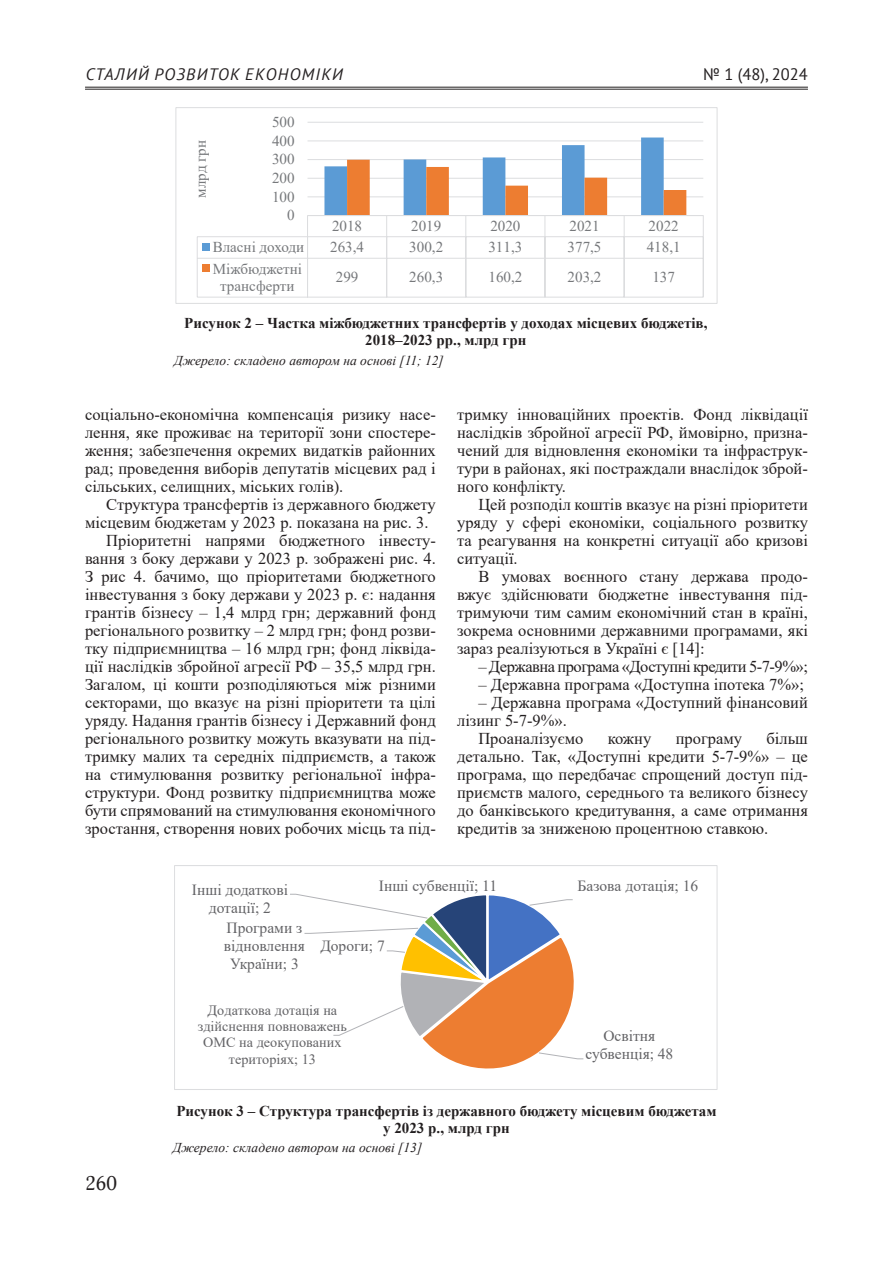
<style>
.page{position:relative;width:893px;height:1263px;background:#fff}
.page>*{position:absolute;margin:0;border:0;box-sizing:border-box;transform-origin:0 0}
.t1{font:19.5px "Adonis C";color:#231f20}
.Текст_основной_G{font:16.5px/18px "Times New Roman";color:#231f20;text-align:justify}
.Текст_основной_G-2{font:16.5px "Times New Roman";letter-spacing:-.03em;color:#231f20}
.t2{font:italic 16.5px "PT Sans";letter-spacing:.08em;color:#231f20}
.t3{font:16.5px "PT Sans";color:#231f20}
.t4{font:15.45px/17.9px "Times New Roman";color:#636366;text-align:center}
.Рисунок{font:700 15px/17.2px "Times New Roman";color:#231f20;text-align:center}
.t5{font:15px/17.2px "Times New Roman";color:#76787b;text-align:center}
.t6{font:14.25px/16.4px "Times New Roman";color:#636366;text-align:center}
.Джерело{font:italic 13.5px "Times New Roman";color:#231f20}
</style>
<div class="page">
<hr style="left:85px;top:87px;width:723px;height:1px;background:#231f20">
<hr style="left:85px;top:89px;width:723px;height:1px;background:#231f20">
<hr style="left:308px;top:196px;width:395px;height:1px;background:#dcdddf">
<hr style="left:308px;top:178px;width:395px;height:1px;background:#dcdddf">
<hr style="left:308px;top:159px;width:395px;height:1px;background:#dcdddf">
<hr style="left:308px;top:140px;width:395px;height:1px;background:#dcdddf">
<hr style="left:308px;top:122px;width:395px;height:1px;background:#dcdddf">
<hr style="left:308px;top:215px;width:395px;height:1px;background:#dcdddf">
<hr style="left:197px;top:236px;width:506px;height:1px;background:#dcdddf">
<svg style="left:197px;top:237px;width:1px;height:21px"></svg>
<svg style="left:307px;top:216px;width:1px;height:42px"></svg>
<svg style="left:324px;top:138px;width:362px;height:120px"></svg>
<svg style="left:703px;top:216px;width:1px;height:42px"></svg>
<div style="left:202px;top:243px;width:7px;height:8px;background:#5b9bd5"></div>
<hr style="left:197px;top:258px;width:506px;height:1px;background:#dcdddf">
<hr style="left:197px;top:258px;width:1px;height:39px;background:#dcdddf">
<hr style="left:197px;top:297px;width:506px;height:1px;background:#dcdddf">
<hr style="left:307px;top:258px;width:1px;height:39px;background:#dcdddf">
<hr style="left:386px;top:258px;width:1px;height:39px;background:#dcdddf">
<hr style="left:465px;top:258px;width:1px;height:39px;background:#dcdddf">
<hr style="left:544px;top:258px;width:1px;height:39px;background:#dcdddf">
<hr style="left:624px;top:258px;width:1px;height:39px;background:#dcdddf">
<hr style="left:703px;top:258px;width:1px;height:39px;background:#dcdddf">
<div style="left:202px;top:265px;width:7px;height:7px;background:#ed7d31"></div>
<div style="left:175px;top:108px;width:542px;height:196px;border:1px solid #dcdddf"></div>
<svg style="left:290px;top:893px;width:294px;height:176px"></svg>
<div style="left:174px;top:865px;width:543px;height:225px;border:1px solid #dcdddf"></div>
<p class="t2" style="left:86px;top:64px;width:259px">СТАЛИЙ РОЗВИТОК ЕКОНОМІКИ</p>
<p class="t3" style="left:703px;top:64px;width:106px">№ 1 (48), 2024</p>
<p class="t5" style="left:192px;top:198px;width:59px;rotate:-90deg">млрд грн</p>
<p class="t5" style="left:272px;top:113px;width:24px">500</p>
<p class="t5" style="left:272px;top:131px;width:24px">400</p>
<p class="t5" style="left:272px;top:150px;width:24px">300</p>
<p class="t5" style="left:272px;top:169px;width:24px">200</p>
<p class="t5" style="left:272px;top:187px;width:24px">100</p>
<p class="t5" style="left:287px;top:206px;width:9px">0</p>
<p class="t5" style="left:332px;top:217px;width:32px">2018</p>
<p class="t5" style="left:411px;top:217px;width:32px">2019</p>
<p class="t5" style="left:490px;top:217px;width:32px">2020</p>
<p class="t5" style="left:569px;top:217px;width:32px">2021</p>
<p class="t5" style="left:649px;top:217px;width:32px">2022</p>
<p class="t5" style="left:213px;top:238px;width:93px">Власні доходи</p>
<p class="t5" style="left:330px;top:238px;width:35px">263,4</p>
<p class="t5" style="left:409px;top:238px;width:35px">300,2</p>
<p class="t5" style="left:488px;top:238px;width:35px">311,3</p>
<p class="t5" style="left:568px;top:238px;width:35px">377,5</p>
<p class="t5" style="left:647px;top:238px;width:35px">418,1</p>
<p class="t5" style="left:213px;top:260px;width:91px">Міжбюджетні трансферти</p>
<p class="t5" style="left:336px;top:268px;width:24px">299</p>
<p class="t5" style="left:409px;top:268px;width:35px">260,3</p>
<p class="t5" style="left:488px;top:268px;width:35px">160,2</p>
<p class="t5" style="left:568px;top:268px;width:35px">203,2</p>
<p class="t5" style="left:652px;top:268px;width:24px">137</p>
<p class="Рисунок" style="left:184px;top:314px;width:525px">Рисунок 2 – Частка міжбюджетних трансфертів у доходах місцевих бюджетів,<br>2018–2023 рр., млрд грн</p>
<p class="Джерело" style="left:174px;top:351px;width:271px">Джерело: складено автором на основі [11; 12]</p>
<p class="Текст_основной_G" style="left:85px;top:405px;width:352px">соціально-економічна компенсація ризику насе&shy;лення, яке проживає на території зони спостере&shy;ження; забезпечення окремих видатків районних рад; проведення виборів депутатів місцевих рад і сільських, селищних, міських голів).</p>
<p class="Текст_основной_G" style="left:85px;top:495px;width:352px;text-indent:21px">Структура трансфертів із державного бюджету місцевим бюджетам у 2023 р. показана на рис. 3.</p>
<p class="Текст_основной_G" style="left:85px;top:531px;width:352px;text-indent:21px">Пріоритетні напрями бюджетного інвесту&shy;вання з боку держави у 2023 р. зображені рис. 4.<br>З рис 4. бачимо, що пріоритетами бюджетного інвестування з боку держави у 2023 р. є: надання грантів бізнесу – 1,4 млрд грн; державний фонд регіонального розвитку – 2 млрд грн; фонд розви&shy;тку підприємництва – 16 млрд грн; фонд ліквіда&shy;ції наслідків збройної агресії РФ – 35,5 млрд грн.<br>Загалом, ці кошти розподіляються між різними секторами, що вказує на різні пріоритети та цілі уряду. Надання грантів бізнесу і Державний фонд регіонального розвитку можуть вказувати на під&shy;тримку малих та середніх підприємств, а також на стимулювання розвитку регіональної інфра&shy;структури. Фонд розвитку підприємництва може бути спрямований на стимулювання економічного зростання, створення нових робочих місць та під-</p>
<p class="Текст_основной_G" style="left:457px;top:405px;width:352px">тримку інноваційних проектів. Фонд ліквідації наслідків збройної агресії РФ, ймовірно, призна&shy;чений для відновлення економіки та інфраструк&shy;тури в районах, які постраждали внаслідок зброй&shy;ного конфлікту.</p>
<p class="Текст_основной_G" style="left:457px;top:495px;width:352px;text-indent:21px">Цей розподіл коштів вказує на різні пріоритети уряду у сфері економіки, соціального розвитку та реагування на конкретні ситуації або кризові ситуації.</p>
<p class="Текст_основной_G" style="left:457px;top:567px;width:352px;text-indent:21px">В умовах воєнного стану держава продо&shy;вжує здійснювати бюджетне інвестування під&shy;тримуючи тим самим економічний стан в країні, зокрема основними державними програмами, які зараз реалізуються в Україні є [14]:</p>
<p class="Текст_основной_G-2" style="left:478px;top:655px;width:331px">– Державна програма «Доступні кредити 5-7-9%»;</p>
<p class="Текст_основной_G" style="left:478px;top:675px;width:327px">– Державна програма «Доступна іпотека 7%»;</p>
<p class="Текст_основной_G" style="left:457px;top:693px;width:352px;text-indent:21px">– Державна програма «Доступний фінансовий лізинг 5-7-9%».</p>
<p class="Текст_основной_G" style="left:478px;top:729px;width:107px">Проаналізуємо</p>
<p class="Текст_основной_G" style="left:608px;top:729px;width:45px">кожну</p>
<p class="Текст_основной_G" style="left:676px;top:729px;width:68px">програму</p>
<p class="Текст_основной_G" style="left:457px;top:729px;width:352px;text-indent:309px">більш детально. Так, «Доступні кредити 5-7-9%» – це програма, що передбачає спрощений доступ під&shy;приємств малого, середнього та великого бізнесу до банківського кредитування, а саме отримання кредитів за зниженою процентною ставкою.</p>
<p class="t4" style="left:192px;top:880px;width:98px">Інші додаткові дотації; 2</p>
<p class="t4" style="left:379px;top:876px;width:120px">Інші субвенції; 11</p>
<p class="t4" style="left:224px;top:919px;width:83px">Програми з відновлення<br>України; 3</p>
<p class="t4" style="left:320px;top:936px;width:66px">Дороги; 7</p>
<p class="t6" style="left:198px;top:1001px;width:151px">Додаткова дотація на здійснення повноважень<br>ОМС на деокупованих територіях; 13</p>
<p class="t4" style="left:577px;top:876px;width:122px">Базова дотація; 16</p>
<p class="t4" style="left:585px;top:1026px;width:90px">Освітня субвенція; 48</p>
<p class="t1" style="left:85px;top:1172px;width:33px">260</p>
<p class="Рисунок" style="left:176px;top:1102px;width:542px">Рисунок 3 – Структура трансфертів із державного бюджету місцевим бюджетам у 2023 р., млрд грн</p>
<p class="Джерело" style="left:173px;top:1138px;width:251px">Джерело: складено автором на основі [13]</p>
</div>
